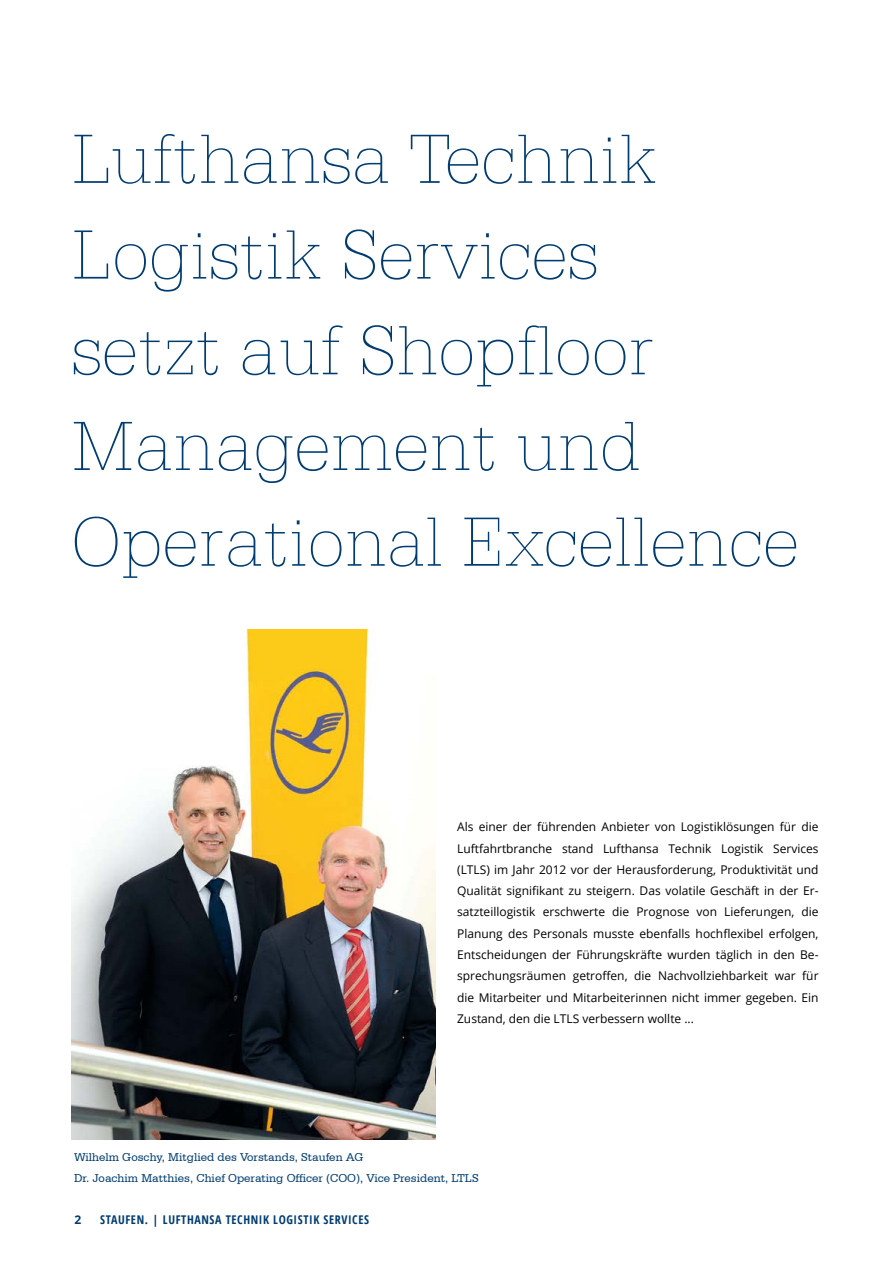
<style>
.page{position:relative;width:893px;height:1263px;background:#fff}
.page>*{position:absolute;margin:0;border:0;box-sizing:border-box;transform-origin:0 0}
.t1{font:100 75px/95.7px "Serifa BT";color:#003c71}
.t2{font:12px/21.3px "Open Sans";color:#000;text-align:justify}
.t3{font:12px/21.3px "Serifa BT";color:#003c71}
.t4{font:700 condensed 12px "Open Sans";letter-spacing:.05em;color:#003c71}
.t5{font:700 12px "Open Sans";color:#003c71}
.s1{font-stretch:normal}
</style>
<div class="page">
<img style="left:71px;top:629px;width:365px;height:511px">
<h1 class="t1" style="left:71px;top:110px;width:729px">Lufthansa Technik<br>Logistik Services<br>setzt auf Shopfloor<br>Management und<br>Operational Excellence</h1>
<p class="t2" style="left:457px;top:816px;width:363px">Als einer der führenden Anbieter von Logistiklösungen für die Luftfahrtbranche stand Lufthansa Technik Logistik Services (LTLS) im Jahr 2012 vor der Herausforderung, Produktivität und Qualität signifikant zu steigern. Das volatile Geschäft in der Er&shy;satzteillogistik erschwerte die Prognose von Lieferungen, die Planung des Personals musste ebenfalls hochflexibel erfolgen, Entscheidungen der Führungskräfte wurden täglich in den Be&shy;sprechungsräumen getroffen, die Nachvollziehbarkeit war für die Mitarbeiter und Mitarbeiterinnen nicht immer gegeben. Ein Zustand, den die LTLS verbessern wollte ...</p>
<p class="t3" style="left:74px;top:1146px;width:406px">Wilhelm Goschy, Mitglied des Vorstands, Staufen AG<br>Dr. Joachim Matthies, Chief Operating Officer (COO), Vice President, LTLS</p>
<p class="t5" style="left:74px;top:1212px;width:8px">2</p>
<p class="t4" style="left:100px;top:1212px;width:270px">STAUFEN. <span class="s1">|</span> LUFTHANSA TECHNIK LOGISTIK SERVICES</p>
</div>
